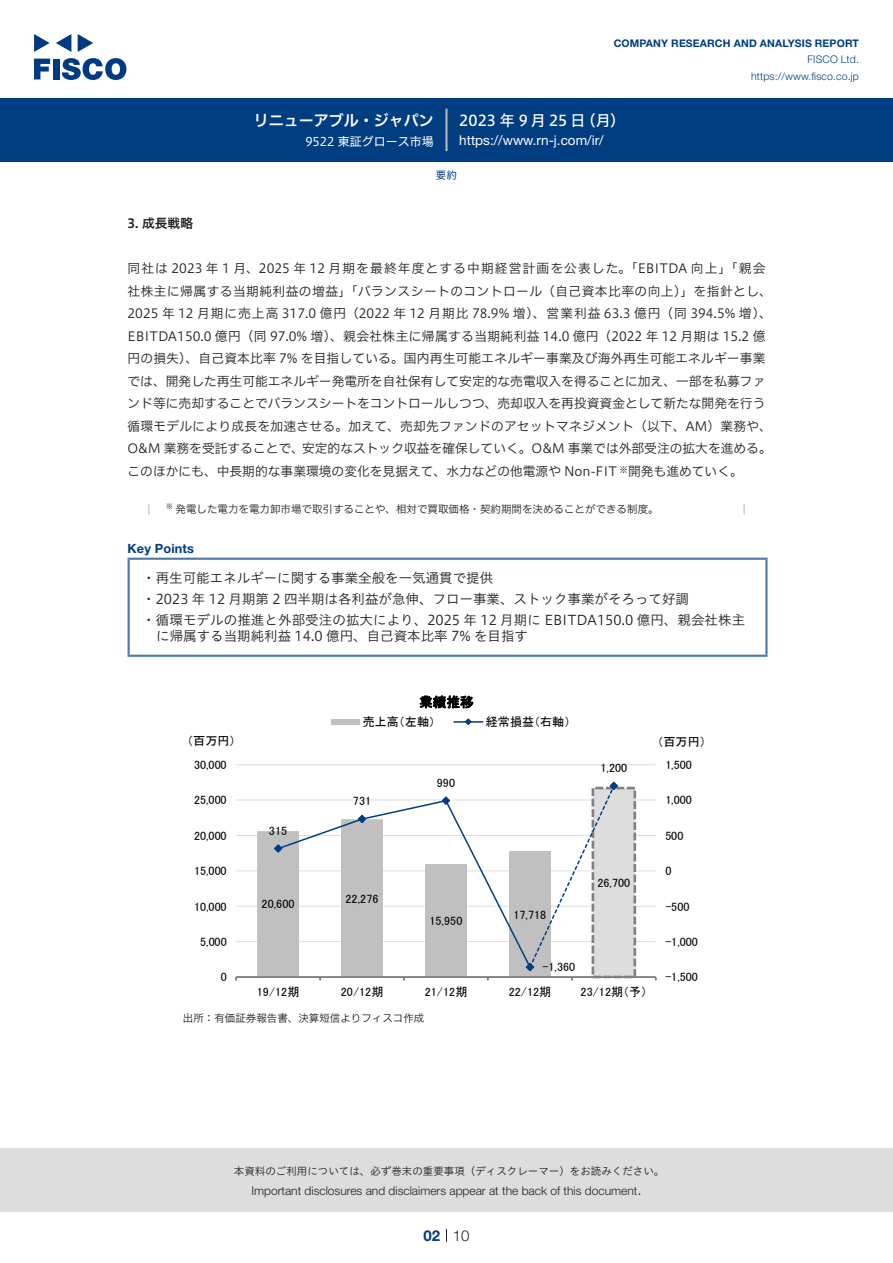
<style>
.page{position:relative;width:893px;height:1263px;background:#fff}
.page>*{position:absolute;margin:0;border:0;box-sizing:border-box;transform-origin:0 0}
.t1{font:15px "Hiragino UD Sans F Std N W5";letter-spacing:.21em;color:#fff}
.t2{font:15px "Hiragino UD Sans F Std N W6";color:#fff}
.t3{font:300 15px "Helvetica Neue LT Std";color:#231f20}
.t4{font:700 15px "Helvetica Neue LT Std";color:#003d81}
.t5{font:13.5px/20.7px "Hiragino UD Sans Std W3";color:#231f20}
.t6{font:13.5px "Helvetica Neue LT Std";color:#fff}
.t7{font:13.5px "MS P Gothic";color:#000}
.t8{font:12.75px "Hiragino UD Sans F Std N W3";color:#231f20}
.t9{font:12.75px "Hiragino UD Sans F Std N W3";letter-spacing:.03em;color:#231f20}
.t10{font:12.75px "Hiragino UD Sans F Std N W3";letter-spacing:.085em;color:#231f20}
.t11{font:12.75px "Hiragino UD Sans F Std N W3";letter-spacing:.035em;color:#231f20}
.t12{font:12.75px "Hiragino UD Sans F Std N W3";letter-spacing:.02em;color:#231f20}
.t13{font:700 12.75px "Helvetica Neue LT Std";letter-spacing:.015em;color:#003d81}
.t14{font:12.75px "Hiragino UD Sans F Std N W6";color:#231f20}
.t15{font:12.15px "MS P Gothic";letter-spacing:-.005em;color:#000}
.t16{font:12px "MS P Gothic";letter-spacing:.005em;color:#000}
.t17{font:300 12px "Helvetica Neue LT Std";color:#231f20}
.t18{font:12px "Hiragino UD Sans F Std N W4";color:#fff}
.t19{font:10.5px "Hiragino UD Sans F Std N W3";color:#231f20}
.t20{font:10.5px "Hiragino UD Sans Std W3";color:#231f20}
.t21{font:700 10.5px "Helvetica Neue LT Std";letter-spacing:.015em;color:#003d81}
.t22{font:300 10.5px/16.5px "Helvetica Neue LT Std";letter-spacing:.015em;color:#003d81;text-align:right}
.t23{font:10.5px "Hiragino UD Sans F Std N W4";color:#003d81}
.t24{font:8.85px "Hiragino UD Sans F Std N W3";color:#231f20}
.t25{font:7.35px "Hiragino UD Sans F Std N W3";color:#231f20}
</style>
<div class="page">
<div style="left:0;top:1148px;width:893px;height:64px;background:#ddd"></div>
<svg style="left:34px;top:59px;width:16px;height:20px"></svg>
<div style="left:53px;top:59px;width:6px;height:20px;background:#003a83"></div>
<svg style="left:62px;top:58px;width:64px;height:22px"></svg>
<svg style="left:34px;top:34px;width:16px;height:18px"></svg>
<svg style="left:78px;top:34px;width:15px;height:18px"></svg>
<svg style="left:56px;top:34px;width:15px;height:18px"></svg>
<div style="left:0;top:98px;width:893px;height:64px;background:#003d81"></div>
<hr style="left:445px;top:109px;width:3px;height:42px;background:#b5b5b6">
<svg style="left:446px;top:1229px;width:1px;height:13px"></svg>
<svg style="left:148px;top:504px;width:2px;height:10px"></svg>
<svg style="left:743px;top:504px;width:2px;height:10px"></svg>
<hr style="left:128px;top:560px;width:2px;height:95px;background:#4d77a7">
<hr style="left:128px;top:558px;width:639px;height:2px;background:#4d77a7">
<hr style="left:765px;top:560px;width:2px;height:95px;background:#4d77a7">
<hr style="left:128px;top:655px;width:639px;height:2px;background:#4d77a7">
<hr style="left:236px;top:941px;width:420px;height:1px;background:#ddd">
<hr style="left:236px;top:906px;width:420px;height:1px;background:#ddd">
<hr style="left:236px;top:870px;width:420px;height:1px;background:#ddd">
<hr style="left:236px;top:835px;width:420px;height:1px;background:#ddd">
<hr style="left:236px;top:800px;width:420px;height:1px;background:#ddd">
<hr style="left:236px;top:764px;width:420px;height:1px;background:#ddd">
<div style="left:593px;top:788px;width:42px;height:189px;background:#ddd"></div>
<div style="left:592px;top:787px;width:44px;height:191px;border:3px dashed #808080"></div>
<hr style="left:236px;top:976px;width:420px;height:2px;background:#808080">
<svg style="left:257px;top:781px;width:362px;height:199px"></svg>
<div style="left:331px;top:719px;width:29px;height:6px;background:#c0c0c0"></div>
<hr style="left:454px;top:721px;width:29px;height:2px;background:#003d81">
<svg style="left:464px;top:718px;width:8px;height:7px"></svg>
<p class="t2" style="left:254px;top:109px;width:182px">リニューアブル・ジャパン</p>
<p class="t18" style="left:305px;top:132px;width:130px">9522 東証グロース市場</p>
<p class="t21" style="left:614px;top:37px;width:247px">COMPANY RESEARCH AND ANALYSIS REPORT</p>
<p class="t22" style="left:751px;top:51px;width:109px">FISCO Ltd. https://www.fisco.co j p.</p>
<p class="t1" style="left:581px;top:109px;width:46px">（月(</p>
<p class="t1" style="left:459px;top:109px;width:128px">2023年9月25日</p>
<p class="t6" style="left:459px;top:132px;width:146px">https: / / w w w . r n .j- c o m /i r/</p>
<p class="t23" style="left:436px;top:167px;width:22px">要約</p>
<p class="t14" style="left:128px;top:214px;width:67px">3. 成長戦略</p>
<p class="t10" style="left:128px;top:259px;width:639px">同社は 2023 年 1 月、2025 年 12 月期を最終年度とする中期経営計画を公表した。「EBITDA 向上」「親会</p>
<p class="t11" style="left:128px;top:281px;width:646px">社株主に帰属する当期純利益の増益」「バランスシートのコントロール（自己資本比率の向上）」を指針とし、</p>
<p class="t8" style="left:128px;top:304px;width:646px">2025 年 12 月期に売上高 317.0 億円（2022 年 12 月期比 78.9% 増）、営業利益 63.3 億円（同 394.5% 増、(</p>
<p class="t9" style="left:128px;top:326px;width:639px">EBITDA150.0 億円（同 97.0% 増）、親会社株主に帰属する当期純利益 14.0 億円（2022 年 12 月期は 15.2 億</p>
<p class="t8" style="left:128px;top:349px;width:639px">円の損失）、自己資本比率 7% を目指している。国内再生可能エネルギー事業及び海外再生可能エネルギー事業</p>
<p class="t8" style="left:128px;top:371px;width:639px">では、開発した再生可能エネルギー発電所を自社保有して安定的な売電収入を得ることに加え、一部を私募ファ</p>
<p class="t8" style="left:128px;top:394px;width:639px">ンド等に売却することでバランスシートをコントロールしつつ、売却収入を再投資資金として新たな開発を行う</p>
<p class="t12" style="left:128px;top:416px;width:646px">循環モデルにより成長を加速させる。加えて、売却先ファンドのアセットマネジメント（以下、AM）業務や、</p>
<p class="t8" style="left:302px;top:439px;width:471px">安定的なストック収益を確保していく。O&amp;M 事業では外部受注の拡大を進める。</p>
<p class="t8" style="left:128px;top:439px;width:178px">O&amp;M 業務を受託することで、</p>
<p class="t8" style="left:128px;top:461px;width:491px">このほかにも、中長期的な事業環境の変化を見据えて、水力などの他電源や Non-FIT</p>
<p class="t19" style="left:176px;top:501px;width:484px">発電した電力を電力卸市場で取引することや、相対で買取価格・契約期間を決めることができる制度。</p>
<p class="t8" style="left:628px;top:461px;width:116px">開発も進めていく。</p>
<p class="t24" style="left:619px;top:463px;width:10px">※</p>
<p class="t25" style="left:166px;top:501px;width:9px">※</p>
<p class="t13" style="left:128px;top:541px;width:68px">Key Points</p>
<p class="t5" style="left:142px;top:567px;width:604px">・再生可能エネルギーに関する事業全般を一気通貫で提供<br>・2023 年 12 月期第 2 四半期は各利益が急伸、フロー事業、ストック事業がそろって好調<br>・循環モデルの推進と外部受注の拡大により、2025 年 12 月期に EBITDA150.0 億円、親会社株主</p>
<p class="t5" style="left:156px;top:625px;width:373px">に帰属する当期純利益 14.0 億円、自己資本比率 7% を目指す</p>
<p class="t7" style="left:419px;top:695px;width:56px">業績推移</p>
<p class="t16" style="left:363px;top:716px;width:74px">売上高（左軸）</p>
<p class="t16" style="left:486px;top:716px;width:86px">経常損益（右軸(</p>
<p class="t15" style="left:187px;top:734px;width:50px">（百万円）</p>
<p class="t16" style="left:657px;top:736px;width:50px">（百万円(</p>
<p class="t16" style="left:194px;top:759px;width:34px">30,000</p>
<p class="t16" style="left:600px;top:761px;width:28px">1,200</p>
<p class="t16" style="left:665px;top:759px;width:28px">1,500</p>
<p class="t16" style="left:437px;top:776px;width:20px">990</p>
<p class="t16" style="left:194px;top:794px;width:34px">25,000</p>
<p class="t16" style="left:353px;top:795px;width:20px">731</p>
<p class="t16" style="left:665px;top:794px;width:28px">1,000</p>
<p class="t16" style="left:194px;top:829px;width:34px">20,000</p>
<p class="t16" style="left:269px;top:824px;width:20px">315</p>
<p class="t16" style="left:665px;top:829px;width:20px">500</p>
<p class="t15" style="left:194px;top:865px;width:34px">15,000</p>
<p class="t15" style="left:665px;top:865px;width:8px">0</p>
<p class="t16" style="left:597px;top:876px;width:34px">26,700</p>
<p class="t16" style="left:194px;top:900px;width:34px">10,000</p>
<p class="t16" style="left:262px;top:898px;width:34px">20,600</p>
<p class="t16" style="left:345px;top:892px;width:34px">22,276</p>
<p class="t16" style="left:429px;top:915px;width:34px">15,950</p>
<p class="t16" style="left:513px;top:908px;width:34px">17,718</p>
<p class="t16" style="left:665px;top:900px;width:26px">-500</p>
<p class="t16" style="left:200px;top:936px;width:28px">5,000</p>
<p class="t16" style="left:665px;top:936px;width:34px">-1,000</p>
<p class="t16" style="left:221px;top:971px;width:8px">0</p>
<p class="t16" style="left:542px;top:961px;width:34px">-1,360</p>
<p class="t16" style="left:665px;top:971px;width:34px">-1,500</p>
<p class="t16" style="left:257px;top:986px;width:44px">19/12期</p>
<p class="t16" style="left:341px;top:986px;width:44px">20/12期</p>
<p class="t16" style="left:425px;top:986px;width:44px">21/12期</p>
<p class="t16" style="left:509px;top:986px;width:44px">22/12期</p>
<p class="t16" style="left:581px;top:986px;width:68px">23/12期予（ (</p>
<p class="t19" style="left:183px;top:1010px;width:243px">出所：有価証券報告書、決算短信よりフィスコ作成</p>
<p class="t20" style="left:234px;top:1163px;width:432px">本資料のご利用については、必ず巻末の重要事項（ディスクレーマー）をお読みください。</p>
<p class="t3" style="left:637px;top:1180px;width:6px">.</p>
<p class="t17" style="left:251px;top:1183px;width:387px">Important disclosures and disclaimers appear at the back of this document</p>
<p class="t4" style="left:423px;top:1226px;width:18px">02</p>
<p class="t3" style="left:453px;top:1226px;width:18px">10</p>
</div>
